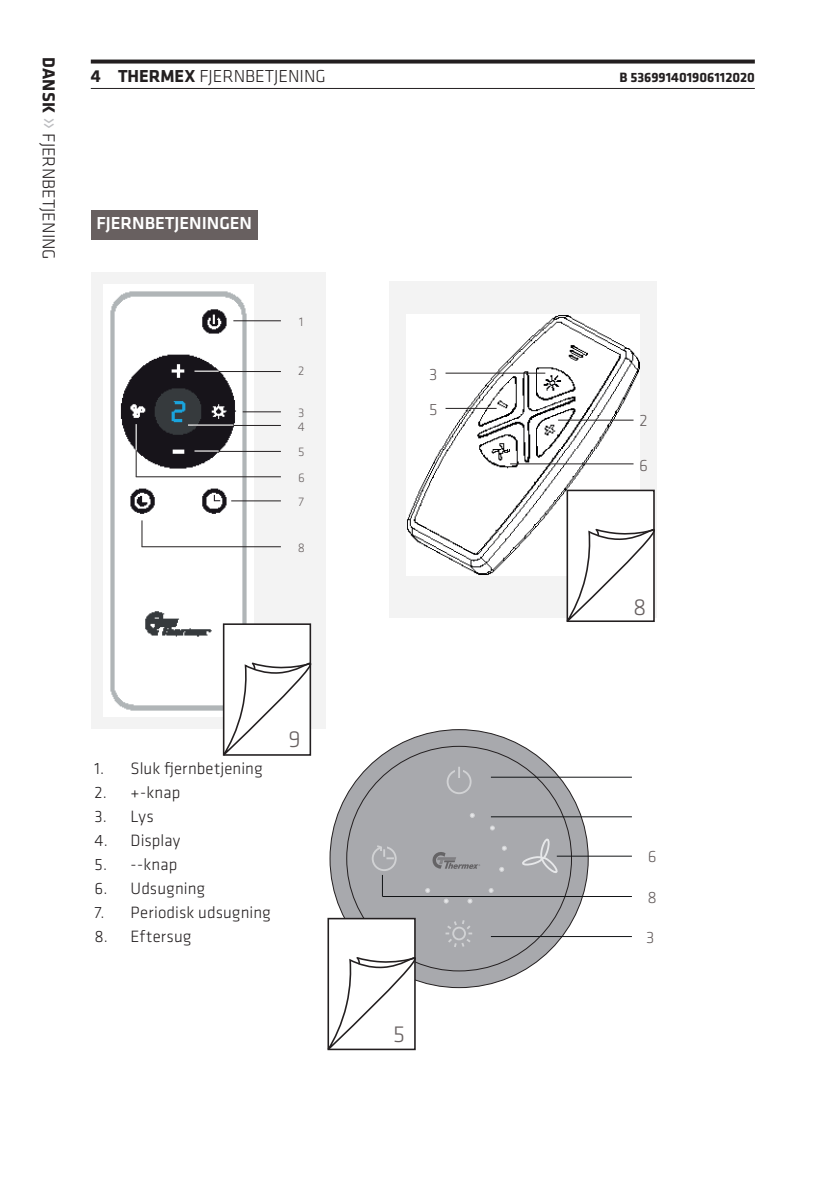
<style>
.page{position:relative;width:840px;height:1191px;background:#fff}
.page>*{position:absolute;margin:0;border:0;box-sizing:border-box;transform-origin:0 0}
.t1{font:300 24px "Klavika";color:#676060}
.t2{font:300 18px "Klavika";color:#231f20}
.t3{font:500 18px "Klavika";color:#fff}
.t4{font:300 17px "Klavika";letter-spacing:.005em;color:#231f20}
.t5{font:300 17px/35px "Klavika";color:#676060}
.t6{font:700 14px "Klavika";color:#231f20}
.t7{font:300 13px/25px "Klavika";color:#676060}
.s1{font-weight:700}
.s2{font-size:26.2px;color:#bcbdc0}
</style>
<div class="page">
<svg style="left:91px;top:60px;width:663px;height:4px;background:#3b3838"></svg>
<hr style="left:91px;top:88px;width:663px;height:1px;background:#231f20">
<div style="left:91px;top:210px;width:167px;height:29px;background:#686060"></div>
<div style="left:91px;top:272px;width:234px;height:457px;background:#f3f3f3"></div>
<img style="left:104px;top:284px;width:149px;height:432px">
<hr style="left:233px;top:320px;width:48px;height:1px;background:#231f20">
<hr style="left:242px;top:411px;width:39px;height:1px;background:#231f20">
<hr style="left:199px;top:451px;width:82px;height:1px;background:#231f20">
<svg style="left:194px;top:450px;width:24px;height:1px"></svg>
<hr style="left:199px;top:371px;width:82px;height:1px;background:#231f20">
<hr style="left:194px;top:370px;width:24px;height:2px;background:#fff">
<hr style="left:135px;top:424px;width:2px;height:26px;background:#fff">
<svg style="left:136px;top:450px;width:1px;height:26px"></svg>
<hr style="left:136px;top:476px;width:145px;height:1px;background:#231f20">
<svg style="left:141px;top:520px;width:1px;height:26px"></svg>
<hr style="left:141px;top:546px;width:140px;height:1px;background:#231f20">
<hr style="left:231px;top:500px;width:50px;height:1px;background:#231f20">
<hr style="left:193px;top:425px;width:88px;height:1px;background:#231f20">
<hr style="left:188px;top:424px;width:45px;height:1px;background:#fff">
<div style="left:389px;top:282px;width:267px;height:336px;background:#f3f3f3"></div>
<img style="left:406px;top:315px;width:233px;height:260px">
<hr style="left:445px;top:373px;width:100px;height:1px;background:#231f20">
<hr style="left:445px;top:408px;width:51px;height:1px;background:#231f20">
<hr style="left:557px;top:420px;width:76px;height:1px;background:#231f20">
<hr style="left:510px;top:463px;width:123px;height:1px;background:#231f20">
<svg style="left:331px;top:744px;width:202px;height:245px"></svg>
<div style="left:330px;top:729px;width:258px;height:258px;background:#a8a9ad;border-radius:50%"></div>
<div style="left:446px;top:769px;width:25px;height:25px;border:2px solid #d1d2d4;border-radius:50%"></div>
<div style="left:455px;top:765px;width:8px;height:16px;background:#a8a9ad"></div>
<svg style="left:458px;top:767px;width:2px;height:11px"></svg>
<svg style="left:470px;top:813px;width:4px;height:4px"></svg>
<svg style="left:490px;top:825px;width:4px;height:5px"></svg>
<svg style="left:502px;top:846px;width:4px;height:4px"></svg>
<svg style="left:499px;top:867px;width:5px;height:5px"></svg>
<svg style="left:488px;top:888px;width:5px;height:5px"></svg>
<svg style="left:467px;top:898px;width:5px;height:5px"></svg>
<svg style="left:443px;top:898px;width:5px;height:5px"></svg>
<svg style="left:425px;top:888px;width:5px;height:5px"></svg>
<svg style="left:432px;top:852px;width:48px;height:17px"></svg>
<svg style="left:522px;top:838px;width:36px;height:35px"></svg>
<svg style="left:445px;top:920px;width:27px;height:27px"></svg>
<div style="left:371px;top:846px;width:25px;height:25px;border:2px solid #d1d2d4;border-radius:50%"></div>
<svg style="left:374px;top:845px;width:19px;height:14px"></svg>
<hr style="left:490px;top:776px;width:141px;height:1px;background:#111416">
<hr style="left:490px;top:816px;width:141px;height:1px;background:#111416">
<hr style="left:556px;top:855px;width:75px;height:1px;background:#111416">
<hr style="left:382px;top:896px;width:249px;height:1px;background:#111416">
<hr style="left:490px;top:936px;width:141px;height:1px;background:#111416">
<svg style="left:382px;top:875px;width:1px;height:21px"></svg>
<div style="left:223px;top:624px;width:87px;height:131px;background:#fff"></div>
<div style="left:223px;top:623px;width:88px;height:132px;border:2px solid #231f20"></div>
<svg style="left:221px;top:661px;width:91px;height:95px"></svg>
<div style="left:567px;top:490px;width:86px;height:131px;background:#fff"></div>
<div style="left:566px;top:489px;width:88px;height:133px;border:2px solid #231f20"></div>
<svg style="left:564px;top:527px;width:91px;height:95px"></svg>
<div style="left:328px;top:918px;width:86px;height:131px;background:#fff"></div>
<div style="left:327px;top:917px;width:88px;height:133px;border:2px solid #231f20"></div>
<svg style="left:327px;top:955px;width:90px;height:96px"></svg>
<p class="t2" style="left:60px;top:57px;width:204px;rotate:90deg"><span class="s1">DANSK</span> <span class="s2">»</span> FJERNBETJENING</p>
<p class="t2" style="left:91px;top:65px;width:236px"><span class="s1">4 THERMEX</span> FJERNBETJENING</p>
<p class="t6" style="left:619px;top:67px;width:137px">B 536991401906112020</p>
<p class="t3" style="left:96px;top:211px;width:157px">FJERNBETJENINGEN</p>
<p class="t7" style="left:299px;top:309px;width:6px">1</p>
<p class="t7" style="left:298px;top:358px;width:8px">2</p>
<p class="t7" style="left:298px;top:405px;width:8px;line-height:14.6px">3<br>4</p>
<p class="t7" style="left:298px;top:439px;width:8px;text-align:justify">5<br>6<br>7</p>
<p class="t7" style="left:297px;top:534px;width:9px">8</p>
<p class="t5" style="left:429px;top:356px;width:10px">3<br>5</p>
<p class="t5" style="left:639px;top:403px;width:10px">2</p>
<p class="t5" style="left:638px;top:447px;width:10px">6</p>
<h1 class="t1" style="left:632px;top:592px;width:15px">8</h1>
<p class="t4" style="left:94px;top:758px;width:170px">1. Sluk fjernbetjening</p>
<p class="t4" style="left:94px;top:782px;width:87px">2. +-knap</p>
<p class="t4" style="left:94px;top:806px;width:61px">3. Lys</p>
<p class="t4" style="left:94px;top:830px;width:87px">4. Display</p>
<p class="t4" style="left:94px;top:854px;width:84px">5. --knap</p>
<p class="t4" style="left:94px;top:878px;width:112px">6. Udsugning</p>
<p class="t4" style="left:94px;top:902px;width:178px">7. Periodisk udsugning</p>
<p class="t4" style="left:94px;top:926px;width:98px">8. Eftersug</p>
<h1 class="t1" style="left:288px;top:724px;width:14px">9</h1>
<h1 class="t1" style="left:393px;top:1019px;width:13px">5</h1>
<p class="t5" style="left:647px;top:839px;width:10px">6</p>
<p class="t5" style="left:647px;top:879px;width:11px">8</p>
<p class="t5" style="left:646px;top:919px;width:10px">3</p>
</div>
